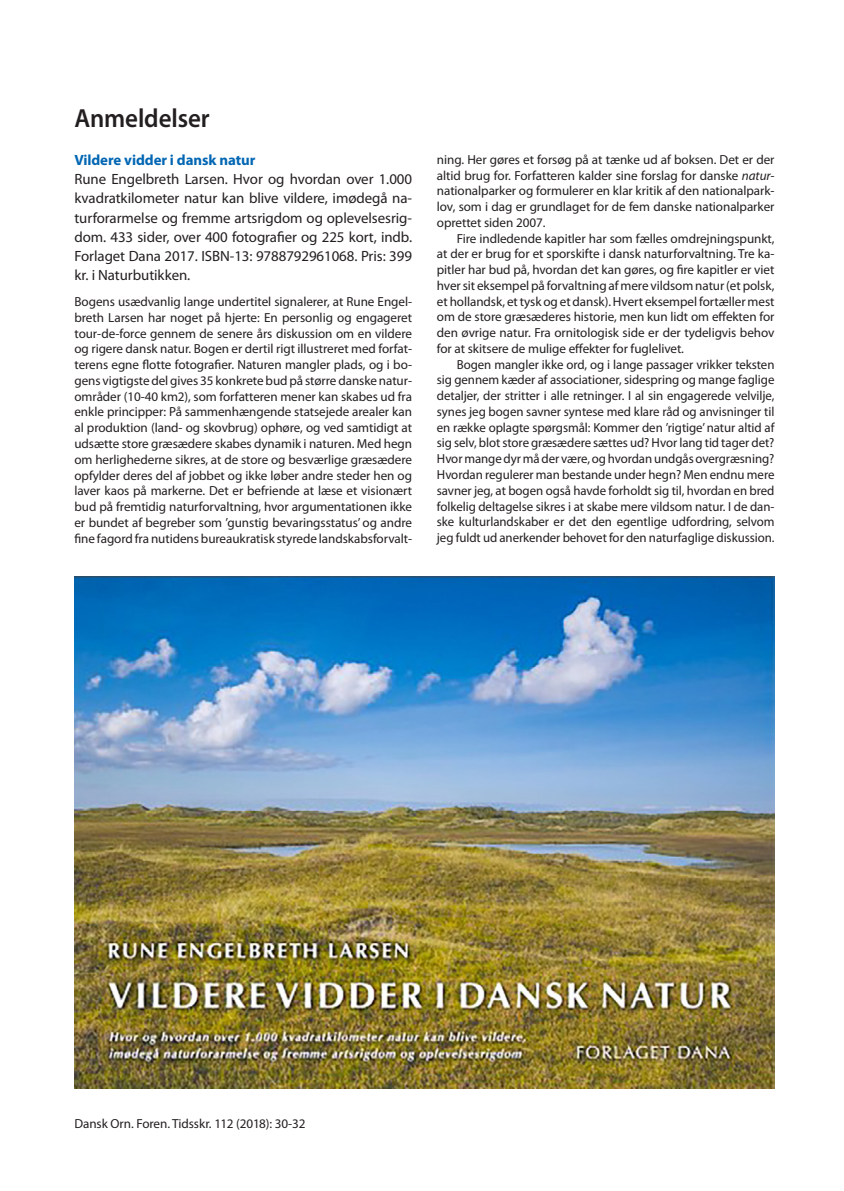
<style>
.page{position:relative;width:844px;height:1191px;background:#fff}
.page>*{position:absolute;margin:0;border:0;box-sizing:border-box;transform-origin:0 0}
.t1{font:600 26.25px "Myriad Pro";letter-spacing:-.005em;color:#231f20;scale:.95 1}
.t2{font:14.88px/19.2px "Myriad Pro";letter-spacing:-.005em;color:#231f20;text-align:justify}
.t3{font:700 14.88px "Myriad Pro";letter-spacing:-.005em;color:#0166b3}
.t4{font:13.12px/15.8px "Myriad Pro";letter-spacing:-.005em;color:#231f20;text-align:justify}
.s1{font-style:italic}
</style>
<div class="page">
<img style="left:74px;top:576px;width:700px;height:512px">
<h1 class="t1" style="left:74px;top:101px;width:144px">Anmeldelser</h1>
<p class="t3" style="left:74px;top:150px;width:182px">Vildere vidder i dansk natur</p>
<p class="t2" style="left:74px;top:169px;width:339px">Rune Engelbreth Larsen. Hvor og hvordan over 1.000 kvadratkilometer natur kan blive vildere, imødegå na&shy;turforarmelse og fremme artsrigdom og oplevelsesrig&shy;dom. 433 sider, over 400 fotografier og 225 kort, indb.<br>Forlaget Dana 2017. ISBN-13: 9788792961068. Pris: 399 kr. i Naturbutikken.</p>
<p class="t4" style="left:74px;top:294px;width:339px">Bogens usædvanlig lange undertitel signalerer, at Rune Engel&shy;breth Larsen har noget på hjerte: En personlig og engageret tour-de-force gennem de senere års diskussion om en vildere og rigere dansk natur. Bogen er dertil rigt illustreret med forfat&shy;terens egne flotte fotografier. Naturen mangler plads, og i bo&shy;gens vigtigste del gives 35 konkrete bud på større danske natur&shy;områder (10-40 km2), som forfatteren mener kan skabes ud fra enkle principper: På sammenhængende statsejede arealer kan al produktion (land- og skovbrug) ophøre, og ved samtidigt at udsætte store græsædere skabes dynamik i naturen. Med hegn om herlighederne sikres, at de store og besværlige græsædere opfylder deres del af jobbet og ikke løber andre steder hen og laver kaos på markerne. Det er befriende at læse et visionært bud på fremtidig naturforvaltning, hvor argumentationen ikke er bundet af begreber som ’gunstig bevaringsstatus’ og andre fine fagord fra nutidens bureaukratisk styrede landskabsforvalt-</p>
<p class="t4" style="left:437px;top:151px;width:339px">ning. Her gøres et forsøg på at tænke ud af boksen. Det er der altid brug for. Forfatteren kalder sine forslag for danske <span class="s1">natur&shy;</span>nationalparker og formulerer en klar kritik af den nationalpark&shy;lov, som i dag er grundlaget for de fem danske nationalparker oprettet siden 2007.</p>
<p class="t4" style="left:437px;top:230px;width:339px;text-indent:20px">Fire indledende kapitler har som fælles omdrejningspunkt, at der er brug for et sporskifte i dansk naturforvaltning. Tre ka&shy;pitler har bud på, hvordan det kan gøres, og fire kapitler er viet hver sit eksempel på forvaltning af mere vildsom natur (et polsk, et hollandsk, et tysk og et dansk). Hvert eksempel fortæller mest om de store græsæderes historie, men kun lidt om effekten for den øvrige natur. Fra ornitologisk side er der tydeligvis behov for at skitsere de mulige effekter for fuglelivet.</p>
<p class="t4" style="left:437px;top:356px;width:339px;text-indent:20px">Bogen mangler ikke ord, og i lange passager vrikker teksten sig gennem kæder af associationer, sidespring og mange faglige detaljer, der stritter i alle retninger. I al sin engagerede velvilje, synes jeg bogen savner syntese med klare råd og anvisninger til en række oplagte spørgsmål: Kommer den ’rigtige’ natur altid af sig selv, blot store græsædere sættes ud? Hvor lang tid tager det?<br>Hvor mange dyr må der være, og hvordan undgås overgræsning?<br>Hvordan regulerer man bestande under hegn? Men endnu mere savner jeg, at bogen også havde forholdt sig til, hvordan en bred folkelig deltagelse sikres i at skabe mere vildsom natur. I de dan&shy;ske kulturlandskaber er det den egentlige udfordring, selvom jeg fuldt ud anerkender behovet for den naturfaglige diskussion.</p>
<p class="t4" style="left:74px;top:1116px;width:232px">Dansk Orn. Foren. Tidsskr. 112 (2018): 30-32</p>
</div>
